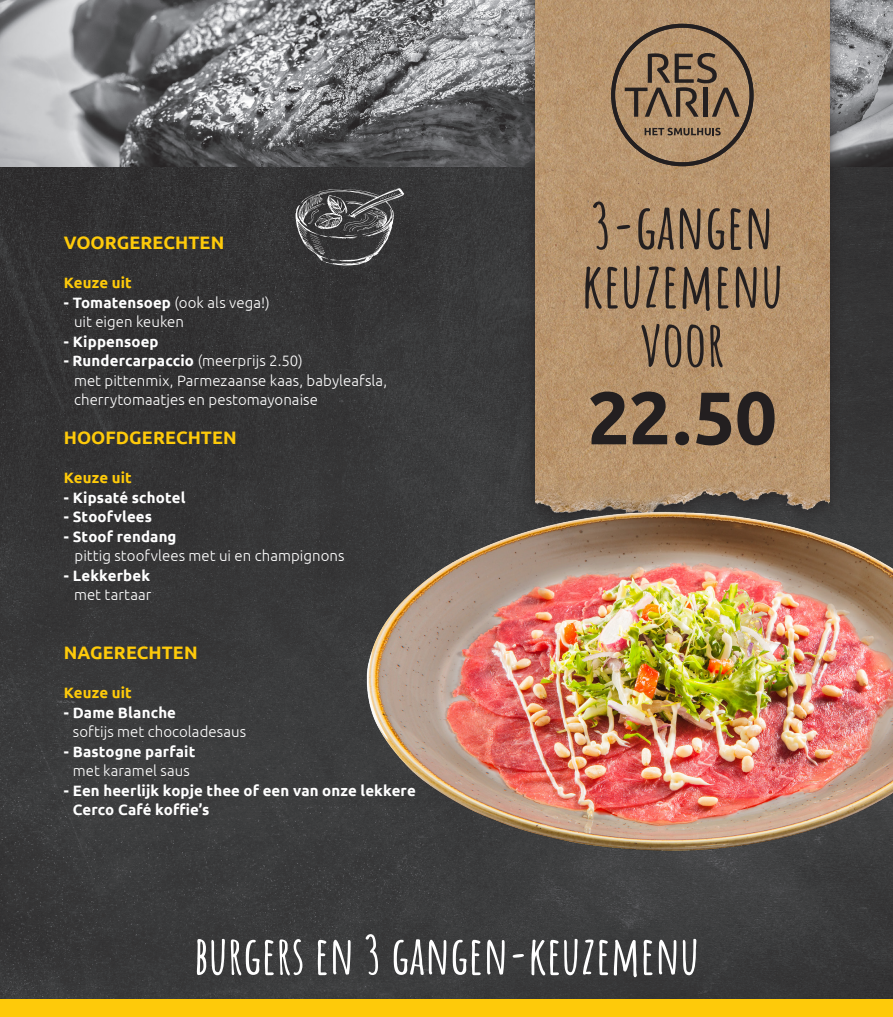
<style>
.page{position:relative;width:893px;height:1017px;background:#fff}
.page>*{position:absolute;margin:0;border:0;box-sizing:border-box;transform-origin:0 0}
.Tussenkop{font:700 74.4px "Ubuntu";color:#231f20}
.t1{font:700 62.1px/58.5px "Amatic SC";color:#231f20;text-align:center}
.t2{font:700 52.5px "Amatic SC";color:#fff}
.Tussenkop-2{font:700 18px "Ubuntu";letter-spacing:.005em;color:#feca0a}
.Tussenkop-3{font:700 15px "Ubuntu";letter-spacing:.01em;color:#fff}
.body{font:300 15px "Ubuntu";letter-spacing:.005em;color:#fff}
.Tussenkop-4{font:300 15px "Ubuntu";letter-spacing:.005em;color:#fff}
.Tussenkop-5{font:700 15px "Ubuntu";letter-spacing:.01em;color:#feca0a}
.s1{font-weight:700}
.s2{font-weight:300}
</style>
<div class="page">
<div style="left:0;top:0;width:893px;height:1016px;background:#383839"></div>
<div style="left:0;top:999px;width:893px;height:17px;background:#feca0a"></div>
<img style="left:0;top:0;width:893px;height:166px">
<div style="left:521px;top:0;width:322px;height:531px;background:#231f20;opacity:.75"></div>
<img style="left:536px;top:0;width:293px;height:489px">
<svg style="left:295px;top:188px;width:109px;height:78px"></svg>
<img style="left:343px;top:489px;width:550px;height:377px">
<svg style="left:611px;top:24px;width:142px;height:142px;background:#9a7d5e"></svg>
<p class="Tussenkop-2" style="left:64px;top:232px;width:162px">VOORGERECHTEN</p>
<p class="Tussenkop-5" style="left:64px;top:274px;width:70px">Keuze uit</p>
<p class="Tussenkop-4" style="left:64px;top:293px;width:207px"><span class="s1">- Tomatensoep</span> (ook als vega!)</p>
<p class="Tussenkop-4" style="left:74px;top:313px;width:112px">uit eigen keuken</p>
<p class="Tussenkop-3" style="left:64px;top:332px;width:96px">- Kippensoep</p>
<p class="Tussenkop-3" style="left:64px;top:352px;width:241px">- Rundercarpaccio <span class="s2">(meerprijs 2.50)</span></p>
<p class="body" style="left:74px;top:371px;width:314px">met pittenmix, Parmezaanse kaas, babyleafsla,</p>
<p class="body" style="left:74px;top:391px;width:246px">cherrytomaatjes en pestomayonaise</p>
<p class="Tussenkop-2" style="left:64px;top:427px;width:174px">HOOFDGERECHTEN</p>
<p class="Tussenkop-5" style="left:64px;top:469px;width:70px">Keuze uit</p>
<p class="Tussenkop-3" style="left:64px;top:488px;width:123px">- Kipsaté schotel</p>
<p class="Tussenkop-3" style="left:64px;top:508px;width:90px">- Stoofvlees</p>
<p class="Tussenkop-3" style="left:64px;top:527px;width:114px">- Stoof rendang</p>
<p class="Tussenkop-4" style="left:75px;top:547px;width:272px">pittig stoofvlees met ui en champignons</p>
<p class="Tussenkop-3" style="left:64px;top:566px;width:88px">- Lekkerbek</p>
<p class="body" style="left:74px;top:586px;width:79px">met tartaar</p>
<p class="Tussenkop-2" style="left:64px;top:641px;width:135px">NAGERECHTEN</p>
<p class="Tussenkop-5" style="left:64px;top:683px;width:70px">Keuze uit</p>
<p class="Tussenkop-3" style="left:64px;top:703px;width:114px">- Dame Blanche</p>
<p class="body" style="left:73px;top:722px;width:175px">softijs met chocoladesaus</p>
<p class="Tussenkop-3" style="left:64px;top:742px;width:133px">- Bastogne parfait</p>
<p class="Tussenkop-4" style="left:73px;top:761px;width:119px">met karamel saus</p>
<p class="Tussenkop-3" style="left:64px;top:781px;width:353px">- Een heerlijk kopje thee of een van onze lekkere</p>
<p class="Tussenkop-3" style="left:73px;top:800px;width:138px">Cerco Café koffie’s</p>
<p class="t1" style="left:581px;top:193px;width:204px">3-GANGEN<br>KEUZEMENU<br>VOOR</p>
<p class="Tussenkop" style="left:588px;top:372px;width:191px">22.50</p>
<p class="t2" style="left:194px;top:914px;width:507px">BURGERS EN 3 GANGEN-KEUZEMENU</p>
</div>
